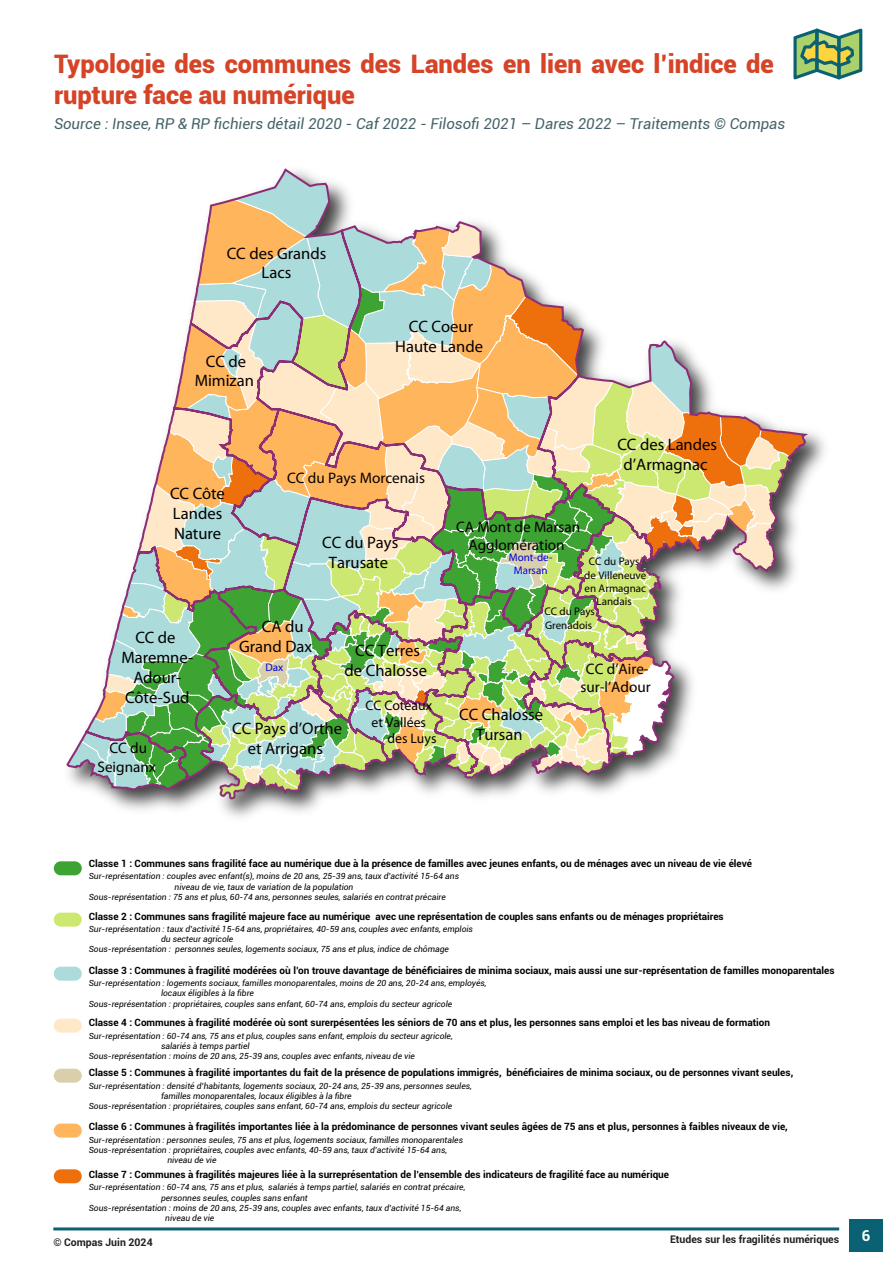
<style>
.page{position:relative;width:893px;height:1263px;background:#fff}
.page>*{position:absolute;margin:0;border:0;box-sizing:border-box;transform-origin:0 0}
.t1{font:900 25.5px/30.6px "Roboto";color:#d64427}
.t2{font:16.65px/20px "Roboto";color:#080000;text-align:center}
.t3{font:16.65px/20px "Myriad Pro";color:#000}
.t4{font:15.15px/18.3px "Roboto";color:#080000;text-align:center}
.SOURCE{font:italic 15px "Roboto";color:#44636a}
.t5{font:700 15px "Roboto";color:#fff}
.t6{font:13.8px "Roboto";color:#080000}
.t7{font:11.1px/13.2px "Roboto";color:#080000;text-align:center}
.t8{font:11.1px/13.2px "Myriad Pro";color:#0000d4;text-align:center}
.t9{font:700 10.5px "Roboto";color:#231f20}
.t10{font:700 10.05px "Roboto";color:#000}
.t11{font:italic 8.4px "Roboto";color:#000}
</style>
<div class="page">
<hr style="left:53px;top:1227px;width:786px;height:3px;background:#0a6173">
<div style="left:849px;top:1219px;width:34px;height:33px;background:#0a6173"></div>
<svg style="left:66px;top:168px;width:745px;height:633px"></svg>
<svg style="left:54px;top:1069px;width:28px;height:14px"></svg>
<svg style="left:54px;top:1019px;width:28px;height:14px"></svg>
<svg style="left:54px;top:1123px;width:28px;height:14px"></svg>
<svg style="left:54px;top:967px;width:28px;height:14px"></svg>
<svg style="left:54px;top:913px;width:28px;height:14px"></svg>
<svg style="left:54px;top:861px;width:28px;height:14px"></svg>
<svg style="left:54px;top:1169px;width:28px;height:14px"></svg>
<svg style="left:793px;top:29px;width:69px;height:50px;background:#90b47e"></svg>
<hr style="left:837px;top:37px;width:3px;height:42px;background:#0a6173;border-radius:2px">
<hr style="left:815px;top:29px;width:3px;height:43px;background:#0a6173;border-radius:2px">
<p class="t1" style="left:54px;top:48px;width:721px">Typologie des communes des Landes en lien avec l’indice de rupture face au numérique</p>
<p class="SOURCE" style="left:54px;top:113px;width:733px">Source : Insee, RP &amp; RP fichiers détail 2020 - Caf 2022 - Filosofi 2021 – Dares 2022 – Traitements © Compas</p>
<p class="t2" style="left:227px;top:243px;width:101px">CC des Grands<br>Lacs</p>
<p class="t2" style="left:195px;top:351px;width:61px">CC de<br>Mimizan</p>
<p class="t2" style="left:395px;top:316px;width:89px">CC Coeur<br>Haute Lande</p>
<p class="t3" style="left:170px;top:483px;width:56px">CC Côte<br>Landes<br>Nature</p>
<p class="t4" style="left:287px;top:469px;width:140px">CC du Pays Morcenais</p>
<p class="t2" style="left:322px;top:532px;width:77px">CC du Pays<br>Tarusate</p>
<p class="t3" style="left:121px;top:627px;width:73px;text-align:center">CC de<br>Maremne-<br>Adour-<br>Côte-Sud</p>
<p class="t4" style="left:98px;top:739px;width:60px">CC du<br>Seignanx</p>
<p class="t2" style="left:239px;top:616px;width:74px;text-align:left;text-indent:23px">CA du<br>Grand Dax</p>
<p class="t8" style="left:266px;top:660px;width:19px">Dax</p>
<p class="t2" style="left:345px;top:641px;width:84px">CC Terres de Chalosse</p>
<p class="t2" style="left:232px;top:719px;width:112px">CC Pays d’Orthe et Arrigans</p>
<p class="t6" style="left:365px;top:697px;width:68px">CC Coteaux</p>
<p class="t6" style="left:371px;top:713px;width:56px">et Vallées</p>
<p class="t6" style="left:387px;top:730px;width:51px">des Luys</p>
<p class="t2" style="left:617px;top:435px;width:101px">CC des Landes d’Armagnac</p>
<p class="t4" style="left:456px;top:517px;width:126px">CA Mont de Marsan<br>Agglomération</p>
<p class="t8" style="left:509px;top:551px;width:45px">Mont-de-<br>Marsan</p>
<p class="t7" style="left:584px;top:555px;width:64px">CC du Pays de Villeneuve en Armagnac<br>Landais</p>
<p class="t7" style="left:544px;top:605px;width:52px;text-align:left">CC du Pays<br>Grenadois</p>
<p class="t2" style="left:459px;top:704px;width:86px">CC Chalosse<br>Tursan</p>
<p class="t4" style="left:580px;top:659px;width:72px">CC d’Aire&shy;sur-l’Adour</p>
<p class="t10" style="left:89px;top:856px;width:665px">Classe 1 : Communes sans fragilité face au numérique due à la présence de familles avec jeunes enfants, ou de ménages avec un niveau de vie élevé</p>
<p class="t11" style="left:89px;top:870px;width:372px">Sur-représentation : couples avec enfant(s), moins de 20 ans, 25-39 ans, taux d’activité 15-64 ans</p>
<p class="t11" style="left:175px;top:881px;width:180px">niveau de vie, taux de variation de la population</p>
<p class="t11" style="left:89px;top:891px;width:359px">Sous-représentation : 75 ans et plus, 60-74 ans, personnes seules, salariés en contrat précaire</p>
<p class="t10" style="left:89px;top:909px;width:636px">Classe 2 : Communes sans fragilité majeure face au numérique avec une représentation de couples sans enfants ou de ménages propriétaires</p>
<p class="t11" style="left:89px;top:923px;width:386px">Sur-représentation : taux d’activité 15-64 ans, propriétaires, 40-59 ans, couples avec enfants, emplois</p>
<p class="t11" style="left:161px;top:933px;width:74px">du secteur agricole</p>
<p class="t11" style="left:89px;top:943px;width:362px">Sous-représentation : personnes seules, logements sociaux, 75 ans et plus, indice de chômage</p>
<p class="t10" style="left:89px;top:963px;width:747px">Classe 3 : Communes à fragilité modérées où l’on trouve davantage de bénéficiaires de minima sociaux, mais aussi une sur-représentation de familles monoparentales</p>
<p class="t11" style="left:89px;top:977px;width:399px">Sur-représentation : logements sociaux, familles monoparentales, moins de 20 ans, 20-24 ans, employés,</p>
<p class="t11" style="left:161px;top:987px;width:94px">locaux éligibles à la fibre</p>
<p class="t11" style="left:89px;top:998px;width:365px">Sous-représentation : propriétaires, couples sans enfant, 60-74 ans, emplois du secteur agricole</p>
<p class="t10" style="left:89px;top:1016px;width:683px">Classe 4 : Communes à fragilité modérée où sont surerpésentées les séniors de 70 ans et plus, les personnes sans emploi et les bas niveau de formation</p>
<p class="t11" style="left:89px;top:1030px;width:365px">Sur-représentation : 60-74 ans, 75 ans et plus, couples sans enfant, emplois du secteur agricole,</p>
<p class="t11" style="left:161px;top:1040px;width:90px">salariés à temps partiel</p>
<p class="t11" style="left:89px;top:1050px;width:328px">Sous-représentation : moins de 20 ans, 25-39 ans, couples avec enfants, niveau de vie</p>
<p class="t10" style="left:89px;top:1066px;width:706px">Classe 5 : Communes à fragilité importantes du fait de la présence de populations immigrés, bénéficiaires de minima sociaux, ou de personnes vivant seules,</p>
<p class="t11" style="left:89px;top:1080px;width:385px">Sur-représentation : densité d’habitants, logements sociaux, 20-24 ans, 25-39 ans, personnes seules,</p>
<p class="t11" style="left:161px;top:1090px;width:192px">familles monoparentales, locaux éligibles à la fibre</p>
<p class="t11" style="left:89px;top:1100px;width:365px">Sous-représentation : propriétaires, couples sans enfant, 60-74 ans, emplois du secteur agricole</p>
<p class="t10" style="left:89px;top:1120px;width:700px">Classe 6 : Communes à fragilités importantes liée à la prédominance de personnes vivant seules âgées de 75 ans et plus, personnes à faibles niveaux de vie,</p>
<p class="t11" style="left:89px;top:1134px;width:376px">Sur-représentation : personnes seules, 75 ans et plus, logements sociaux, familles monoparentales</p>
<p class="t11" style="left:89px;top:1144px;width:360px">Sous-représentation : propriétaires, couples avec enfants, 40-59 ans, taux d’activité 15-64 ans,</p>
<p class="t11" style="left:167px;top:1154px;width:51px">niveau de vie</p>
<p class="t10" style="left:89px;top:1167px;width:582px">Classe 7 : Communes à fragilités majeures liée à la surreprésentation de l’ensemble des indicateurs de fragilité face au numérique</p>
<p class="t11" style="left:89px;top:1181px;width:378px">Sur-représentation : 60-74 ans, 75 ans et plus, salariés à temps partiel, salariés en contrat précaire,</p>
<p class="t11" style="left:161px;top:1192px;width:148px">personnes seules, couples sans enfant</p>
<p class="t11" style="left:89px;top:1202px;width:374px">Sous-représentation : moins de 20 ans, 25-39 ans, couples avec enfants, taux d’activité 15-64 ans,</p>
<p class="t11" style="left:165px;top:1212px;width:51px">niveau de vie</p>
<p class="t9" style="left:53px;top:1235px;width:101px">© Compas Juin 2024</p>
<p class="t9" style="left:670px;top:1232px;width:171px">Etudes sur les fragilités numériques</p>
<h3 class="t5" style="left:862px;top:1225px;width:10px">6</h3>
</div>
